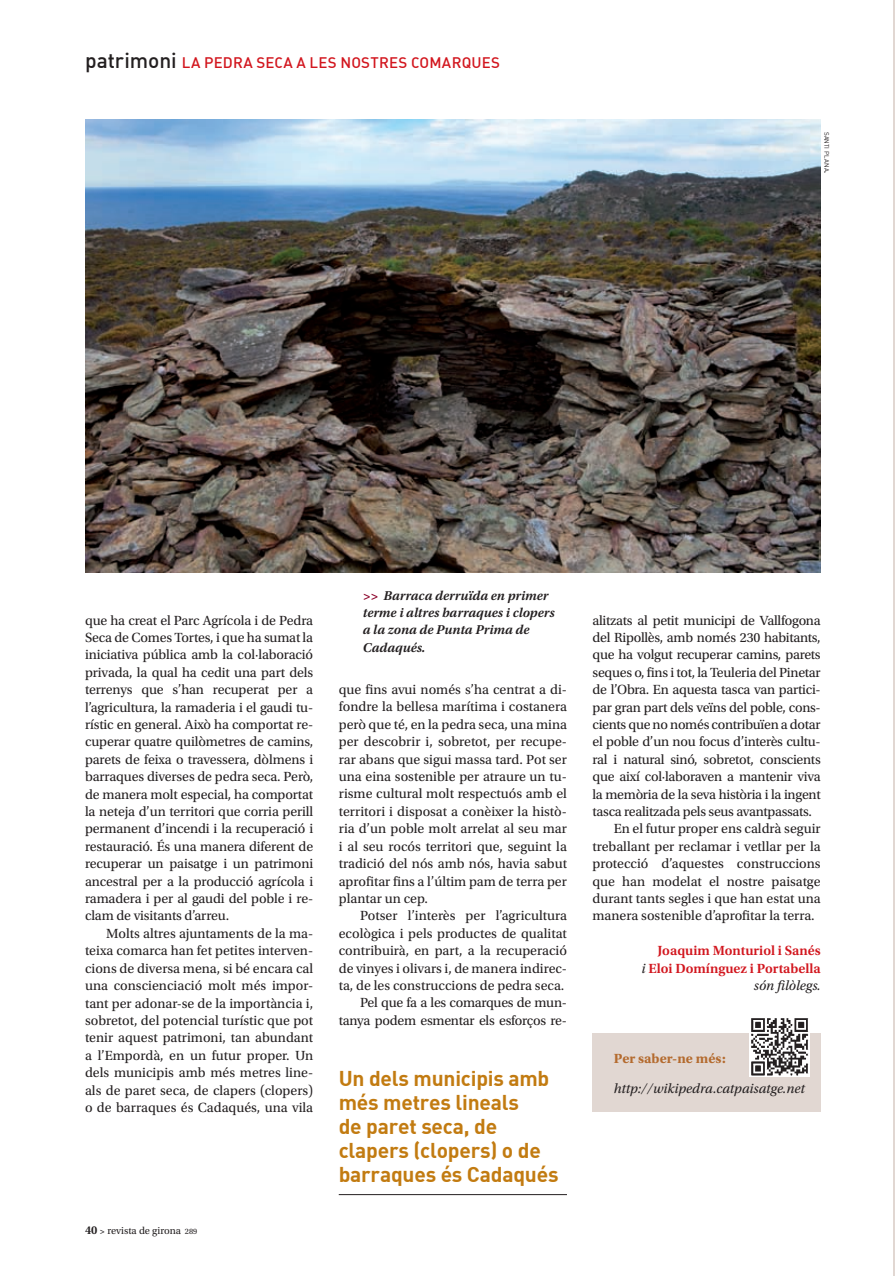
<style>
.page{position:relative;width:895px;height:1276px;background:#fff}
.page>*{position:absolute;margin:0;border:0;box-sizing:border-box;transform-origin:0 0}
.Secccions_Frases_des{font:21px/24px "DIN Bold";letter-spacing:-.01em;color:#c27b11}
.t1{font:15px "DIN Medium Alternate";letter-spacing:.015em;color:#d2161e}
.t2{font:13.95px/17.4px "Utopia Std";letter-spacing:-.005em;color:#231f20;text-align:justify}
.t3{font:600 13.95px "Utopia Std";color:#d2161e}
.t4{font:italic 13.95px "Utopia Std";color:#231f20}
.t5{font:700 13.95px "Utopia Std";letter-spacing:.005em;color:#b46b2f}
.Secccions_Peus{font:italic 600 13.5px/17.4px "Utopia Std";color:#231f20}
.t6{font:10.5px "Utopia Std";color:#231f20}
.Cro_Fotograf{font:6.3px "DIN";color:#231f20}
.s1{font-size:21px;color:#231f20}
.s2{font-size:9px}
.s3{font-weight:600;font-size:12px}
.s4{font-weight:600;font-size:9px}
.s5{font-size:8.25px}
.s6{color:#8b0128}
.s7{font-weight:400;font-style:italic;color:#231f20}
</style>
<div class="page">
<hr style="left:339px;top:1194px;width:228px;height:1px;background:#231f20">
<img style="left:85px;top:120px;width:736px;height:452px">
<hr style="left:893px;top:0;width:2px;height:1275px;background:#e1d7d2">
<div style="left:592px;top:1033px;width:229px;height:78px;background:#e1d7d2"></div>
<img style="left:749px;top:1018px;width:61px;height:58px">
<p class="t1" style="left:85px;top:53px;width:417px"><span class="s1">patrimoni</span> LA PEDRA SECA A LES NOSTRES COMARQUES</p>
<p class="Cro_Fotograf" style="left:830px;top:132px;width:43px;rotate:90deg">santi plana<span class="s2">.</span></p>
<p class="t2" style="left:85px;top:611px;width:230px">que ha creat el Parc Agrícola i de Pedra Seca de Comes Tortes, i que ha sumat la iniciativa pública amb la col·laboració privada, la qual ha cedit una part dels terrenys que s’han recuperat per a l’agricultura, la ramaderia i el gaudi tu&shy;rístic en general. Això ha comportat re&shy;cuperar quatre quilòmetres de camins, parets de feixa o travessera, dòlmens i barraques diverses de pedra seca. Però, de manera molt especial, ha comportat la neteja d’un territori que corria perill permanent d’incendi i la recuperació i restauració. És una manera diferent de recuperar un paisatge i un patrimoni ancestral per a la producció agrícola i ramadera i per al gaudi del poble i re&shy;clam de visitants d’arreu.</p>
<p class="t2" style="left:85px;top:925px;width:230px;text-indent:21px">Molts altres ajuntaments de la ma&shy;teixa comarca han fet petites interven&shy;cions de diversa mena, si bé encara cal una conscienciació molt més impor&shy;tant per adonar-se de la importància i, sobretot, del potencial turístic que pot tenir aquest patrimoni, tan abundant a l’Empordà, en un futur proper. Un dels municipis amb més metres line&shy;als de paret seca, de clapers (clopers) o de barraques és Cadaqués, una vila</p>
<p class="t6" style="left:85px;top:1224px;width:114px"><span class="s3">40</span> <span class="s4">&gt;</span> revista de girona <span class="s5">289</span></p>
<p class="Secccions_Peus" style="left:363px;top:587px;width:193px"><span class="s6">&gt;&gt;</span> Barraca derruïda en primer terme i altres barraques i clopers a la zona de Punta Prima de<br>Cadaqués.</p>
<p class="t2" style="left:339px;top:681px;width:230px">que fins avui només s’ha centrat a di&shy;fondre la bellesa marítima i costanera però que té, en la pedra seca, una mina per descobrir i, sobretot, per recupe&shy;rar abans que sigui massa tard. Pot ser una eina sostenible per atraure un tu&shy;risme cultural molt respectuós amb el territori i disposat a conèixer la histò&shy;ria d’un poble molt arrelat al seu mar i al seu rocós territori que, seguint la tradició del nós amb nós, havia sabut aprofitar fins a l’últim pam de terra per plantar un cep.</p>
<p class="t2" style="left:339px;top:907px;width:230px;text-indent:21px">Potser l’interès per l’agricultura ecològica i pels productes de qualitat contribuirà, en part, a la recuperació de vinyes i olivars i, de manera indirec&shy;ta, de les construccions de pedra seca.</p>
<p class="t2" style="left:339px;top:994px;width:230px;text-align:right">Pel que fa a les comarques de mun&shy;tanya podem esmentar els esforços re-</p>
<p class="Secccions_Frases_des" style="left:339px;top:1065px;width:221px">Un dels municipis amb més metres lineals<br>de paret seca, de clapers (clopers) o de barraques és Cadaqués</p>
<p class="t2" style="left:592px;top:611px;width:230px">alitzats al petit municipi de Vallfogona del Ripollès, amb només 230 habitants, que ha volgut recuperar camins, parets seques o, fins i tot, la Teuleria del Pinetar de l’Obra. En aquesta tasca van partici&shy;par gran part dels veïns del poble, cons&shy;cients que no només contribuïen a dotar el poble d’un nou focus d’interès cultu&shy;ral i natural sinó, sobretot, conscients que així col·laboraven a mantenir viva la memòria de la seva història i la ingent tasca realitzada pels seus avantpassats.</p>
<p class="t2" style="left:592px;top:820px;width:230px;text-indent:21px">En el futur proper ens caldrà seguir treballant per reclamar i vetllar per la protecció d’aquestes construccions que han modelat el nostre paisatge durant tants segles i que han estat una manera sostenible d’aprofitar la terra.</p>
<p class="t3" style="left:658px;top:942px;width:165px">Joaquim Monturiol i Sanés</p>
<p class="t3" style="left:642px;top:960px;width:181px"><span class="s7">i</span> Eloi Domínguez i Portabella</p>
<p class="t4" style="left:754px;top:977px;width:68px">són filòlegs.</p>
<p class="t5" style="left:614px;top:1050px;width:113px">Per saber-ne més:</p>
<p class="t4" style="left:614px;top:1081px;width:193px">http://wikipedra.catpaisatge.net</p>
</div>
